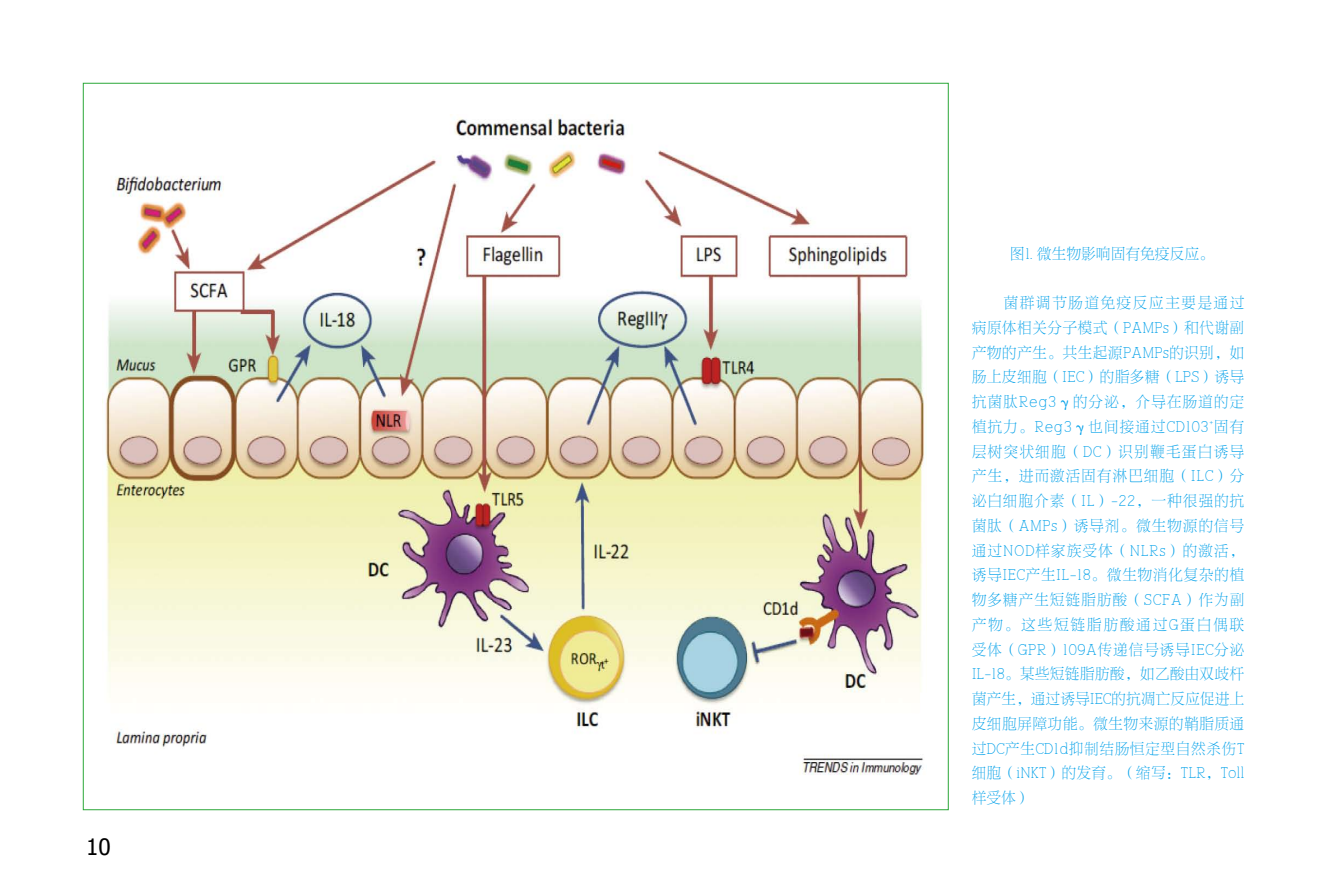
<style>
.page{position:relative;width:1340px;height:893px;background:#fff}
.page>*{position:absolute;margin:0;border:0;box-sizing:border-box;transform-origin:0 0}
.t1{font:22.5px "Tahoma";color:#000}
.t2{font:15.08px/24.8px "FZNBSJW GB1 0";letter-spacing:.065em;color:#00a0e9;text-align:justify;scale:.95 1}
.t3{font:15.08px "FZNBSJW GB1 0";letter-spacing:.03em;color:#00a0e9;scale:.95 1}
.t4{font:8.78px "FZNBSJW GB1 0";color:#00a0e9;scale:.95 1}
</style>
<div class="page">
<img style="left:102px;top:115px;width:822px;height:660px">
<h1 class="t1" style="left:86px;top:832px;width:26px">10</h1>
<p class="t3" style="left:1010px;top:245px;width:216px">图1. 微生物影响固有免疫反应。</p>
<p class="t2" style="left:972px;top:291px;width:288px;text-indent:32px">菌群调节肠道免疫反应主要是通过病原体相关分子模式（PAMPs）和代谢副产物的产生。共生起源PAMPs的识别，如肠上皮细胞（IEC）的脂多糖（LPS）诱导抗菌肽Reg3γ的分泌，介导在肠道的定植抗力。Reg3γ也间接通过CD103 固有</p>
<p class="t4" style="left:1209px;top:417px;width:6px">+</p>
<p class="t2" style="left:972px;top:439px;width:288px">层树突状细胞（DC）识别鞭毛蛋白诱导产生，进而激活固有淋巴细胞（ILC）分泌白细胞介素（IL）-22，一种很强的抗菌肽（AMPs）诱导剂。微生物源的信号通过NOD样家族受体（NLRs）的激活，诱导IEC产生IL-18。微生物消化复杂的植物多糖产生短链脂肪酸（SCFA）作为副产物。这些短链脂肪酸通过G蛋白偶联受体（GPR）109A传递信号诱导IEC分泌IL-18。某些短链脂肪酸，如乙酸由双歧杆菌产生，通过诱导IEC的抗凋亡反应促进上皮细胞屏障功能。微生物来源的鞘脂质通过DC产生CD1d抑制结肠恒定型自然杀伤T细胞（iNKT）的发育。（缩写：TLR，Toll样受体）</p>
</div>
